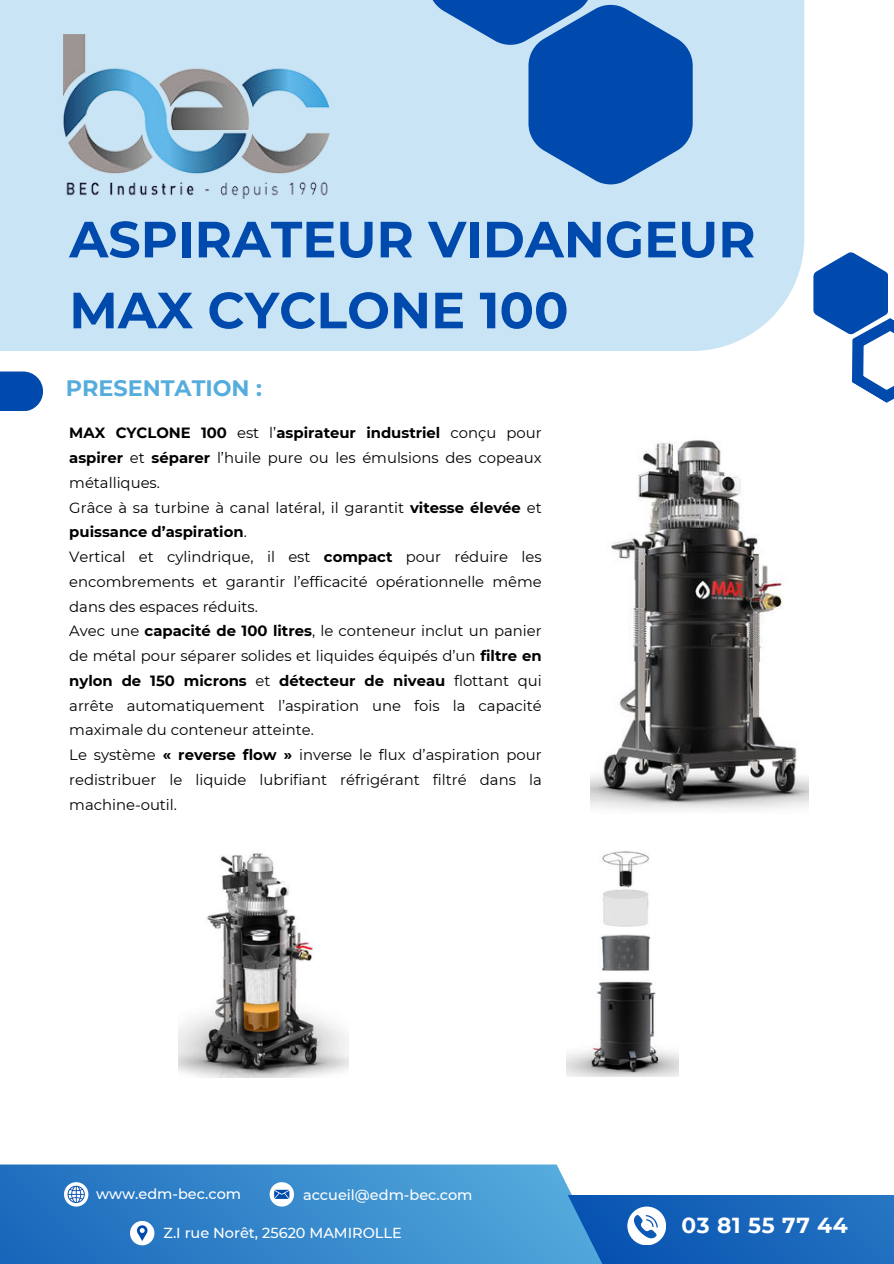
<style>
.page{position:relative;width:894px;height:1264px;background:#fff}
.page>*{position:absolute;margin:0;border:0;box-sizing:border-box;transform-origin:0 0}
.t1{font:700 50.85px/70.8px "Montserrat";color:#004aad}
.t2{font:700 22.35px "Montserrat";color:#56addd}
.t3{font:700 21.75px "Montserrat";letter-spacing:.03em;color:#fff}
.t4{font:14.85px/24.8px "Montserrat";color:#000}
.t5{font:500 14.55px "Montserrat";color:#fff}
.s1{font-weight:700}
</style>
<div class="page">
<div style="left:0;top:371px;width:43px;height:40px;background:#004aad"></div>
<div style="left:0;top:0;width:804px;height:351px;background:#c9e4f4"></div>
<svg style="left:813px;top:252px;width:80px;height:151px"></svg>
<img style="left:64px;top:35px;width:265px;height:163px">
<svg style="left:432px;top:0;width:156px;height:45px;fill:#004aad"></svg>
<svg style="left:528px;top:3px;width:164px;height:182px"></svg>
<img style="left:590px;top:440px;width:218px;height:370px">
<img style="left:178px;top:853px;width:170px;height:224px">
<img style="left:566px;top:851px;width:112px;height:225px">
<svg style="left:0;top:1164px;width:572px;height:99px;background:#3586ca"></svg>
<svg style="left:64px;top:1182px;width:24px;height:24px"></svg>
<svg style="left:130px;top:1220px;width:24px;height:25px"></svg>
<svg style="left:269px;top:1182px;width:25px;height:24px"></svg>
<svg style="left:441px;top:1195px;width:452px;height:68px;background:#2d7bc4"></svg>
<h1 class="t1" style="left:69px;top:201px;width:687px">ASPIRATEUR VIDANGEUR<br>MAX CYCLONE 100</h1>
<h2 class="t2" style="left:66px;top:372px;width:197px">PRESENTATION :</h2>
<p class="t4" style="left:69px;top:420px;width:474px"><span class="s1">MAX CYCLONE 100</span> est l’<span class="s1">aspirateur industriel</span> conçu pour <span class="s1">aspirer</span> et <span class="s1">séparer</span> l’huile pure ou les émulsions des copeaux métalliques.<br>Grâce à sa turbine à canal latéral, il garantit <span class="s1">vitesse élevée</span> et <span class="s1">puissance d’aspiration</span>.<br>Vertical et cylindrique, il est <span class="s1">compact</span> pour réduire les encombrements et garantir l’efficacité opérationnelle même dans des espaces réduits.<br>Avec une <span class="s1">capacité de 100 litres</span>, le conteneur inclut un panier de métal pour séparer solides et liquides équipés d’un <span class="s1">filtre en nylon de 150 microns</span> et <span class="s1">détecteur de niveau</span> flottant qui arrête automatiquement l’aspiration une fois la capacité maximale du conteneur atteinte.<br>Le système <span class="s1">« reverse flow »</span> inverse le flux d’aspiration pour redistribuer le liquide lubrifiant réfrigérant filtré dans la machine-outil.</p>
<p class="t5" style="left:96px;top:1183px;width:146px">www.edm-bec.com</p>
<p class="t5" style="left:163px;top:1223px;width:240px">Z.I rue Norêt, 25620 MAMIROLLE</p>
<p class="t5" style="left:303px;top:1184px;width:171px">accueil@edm-bec.com</p>
<h3 class="t3" style="left:681px;top:1209px;width:168px">03 81 55 77 44</h3>
</div>
